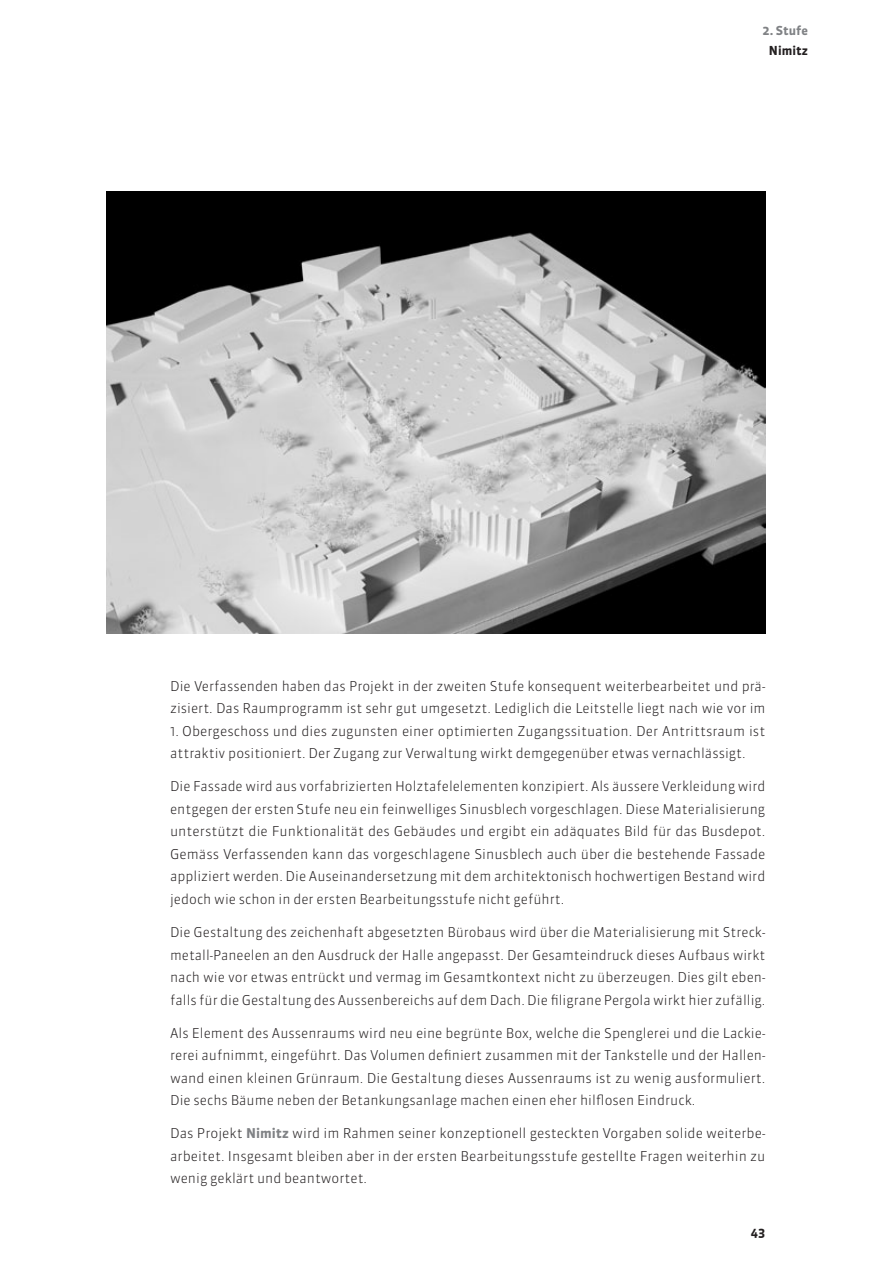
<style>
.page{position:relative;width:893px;height:1263px;background:#fff}
.page>*{position:absolute;margin:0;border:0;box-sizing:border-box;transform-origin:0 0}
._04_Lauftext{font:300 13.5px/22.5px "Sanuk OT";color:#231f20;text-align:justify}
._06_Rubriktitel{font:700 12.3px "Sanuk OT";color:#231f20}
._06_Rubrikuntertitel{font:700 12.3px "Sanuk OT";color:#808285}
.s1{font-weight:700;color:#808285}
</style>
<div class="page">
<img style="left:106px;top:191px;width:659px;height:443px">
<p class="_06_Rubrikuntertitel" style="left:762px;top:23px;width:47px">2. Stufe</p>
<p class="_06_Rubriktitel" style="left:769px;top:42px;width:40px">Nimitz</p>
<p class="_04_Lauftext" style="left:170px;top:675px;width:597px">Die Verfassenden haben das Projekt in der zweiten Stufe konsequent weiterbearbeitet und prä&shy;zisiert. Das Raumprogramm ist sehr gut umgesetzt. Lediglich die Leitstelle liegt nach wie vor im</p>
<p class="_04_Lauftext" style="left:170px;top:720px;width:597px">1. Obergeschoss und dies zugunsten einer optimierten Zugangssituation. Der Antrittsraum ist attraktiv positioniert. Der Zugang zur Verwaltung wirkt demgegenüber etwas vernachlässigt.</p>
<p class="_04_Lauftext" style="left:170px;top:775px;width:597px">Die Fassade wird aus vorfabrizierten Holztafelelementen konzipiert. Als äussere Verkleidung wird entgegen der ersten Stufe neu ein feinwelliges Sinusblech vorgeschlagen. Diese Materialisierung unterstützt die Funktionalität des Gebäudes und ergibt ein adäquates Bild für das Busdepot.<br>Gemäss Verfassenden kann das vorgeschlagene Sinusblech auch über die bestehende Fassade appliziert werden. Die Auseinandersetzung mit dem architektonisch hochwertigen Bestand wird jedoch wie schon in der ersten Bearbeitungsstufe nicht geführt.</p>
<p class="_04_Lauftext" style="left:170px;top:921px;width:597px">Die Gestaltung des zeichenhaft abgesetzten Bürobaus wird über die Materialisierung mit Streck&shy;metall-Paneelen an den Ausdruck der Halle angepasst. Der Gesamteindruck dieses Aufbaus wirkt nach wie vor etwas entrückt und vermag im Gesamtkontext nicht zu überzeugen. Dies gilt eben&shy;falls für die Gestaltung des Aussenbereichs auf dem Dach. Die filigrane Pergola wirkt hier zufällig.</p>
<p class="_04_Lauftext" style="left:170px;top:1021px;width:597px">Als Element des Aussenraums wird neu eine begrünte Box, welche die Spenglerei und die Lackie&shy;rerei aufnimmt, eingeführt. Das Volumen definiert zusammen mit der Tankstelle und der Hallen&shy;wand einen kleinen Grünraum. Die Gestaltung dieses Aussenraums ist zu wenig ausformuliert.<br>Die sechs Bäume neben der Betankungsanlage machen einen eher hilflosen Eindruck.</p>
<p class="_04_Lauftext" style="left:170px;top:1122px;width:597px">Das Projekt <span class="s1">Nimitz</span> wird im Rahmen seiner konzeptionell gesteckten Vorgaben solide weiterbe&shy;arbeitet. Insgesamt bleiben aber in der ersten Bearbeitungsstufe gestellte Fragen weiterhin zu wenig geklärt und beantwortet.</p>
<p class="_06_Rubriktitel" style="left:751px;top:1225px;width:16px">43</p>
</div>
